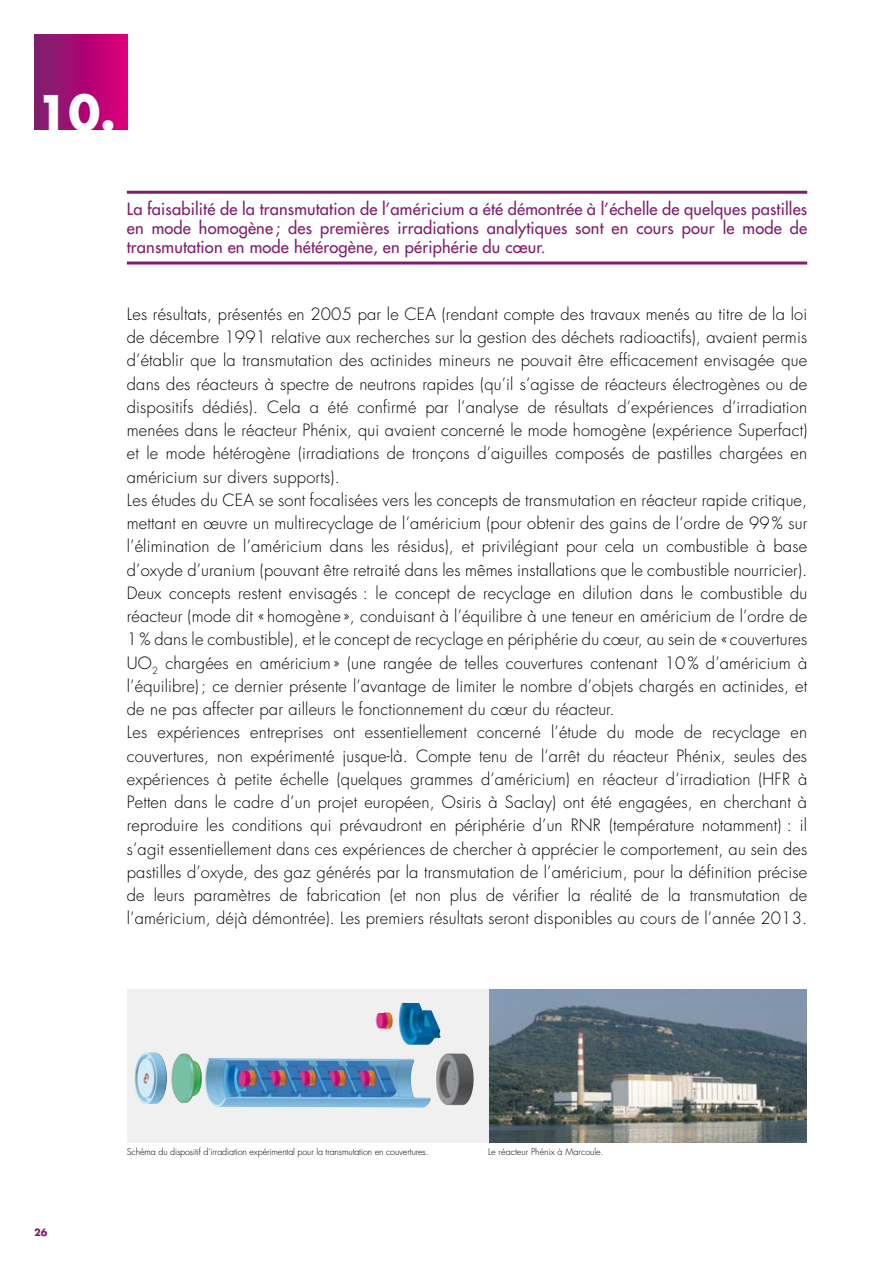
<style>
.page{position:relative;width:893px;height:1263px;background:#fff}
.page>*{position:absolute;margin:0;border:0;box-sizing:border-box;transform-origin:0 0}
.t1{font:700 46.5px "Futura";color:#fff}
.t2{font:300 16.5px/23.2px "Futura";letter-spacing:.01em;color:#000}
.t3{font:16.5px/19px "Futura";letter-spacing:.01em;color:#811e6e;text-align:justify}
.t4{font:700 9.75px "Futura";color:#811e6e}
.t5{font:300 9px "Futura";letter-spacing:-.015em;color:#000}
</style>
<div class="page">
<div style="left:34px;top:34px;width:94px;height:96px;background:linear-gradient(to right,#791d6d,#dd0079)"></div>
<hr style="left:127px;top:191px;width:680px;height:3px;background:#811e6e">
<hr style="left:127px;top:261px;width:680px;height:3px;background:#811e6e">
<img style="left:488px;top:989px;width:318px;height:153px">
<div style="left:127px;top:989px;width:361px;height:153px;background:#f0f0f1"></div>
<img style="left:134px;top:1003px;width:340px;height:102px">
<h1 class="t1" style="left:36px;top:81px;width:81px">10.</h1>
<p class="t3" style="left:127px;top:199px;width:682px">La faisabilité de la transmutation de l’américium a été démontrée à l’échelle de quelques pastilles en mode homogène ; des premières irradiations analytiques sont en cours pour le mode de transmutation en mode hétérogène, en périphérie du cœur.</p>
<p class="t2" style="left:127px;top:303px;width:682px">Les résultats, présentés en 2005 par le CEA (rendant compte des travaux menés au titre de la loi de décembre 1991 relative aux recherches sur la gestion des déchets radioactifs), avaient permis d’établir que la transmutation des actinides mineurs ne pouvait être efficacement envisagée que dans des réacteurs à spectre de neutrons rapides (qu’il s’agisse de réacteurs électrogènes ou de dispositifs dédiés). Cela a été confirmé par l’analyse de résultats d’expériences d’irradiation menées dans le réacteur Phénix, qui avaient concerné le mode homogène (expérience Superfact) et le mode hétérogène (irradiations de tronçons d’aiguilles composés de pastilles chargées en américium sur divers supports).<br>Les études du CEA se sont focalisées vers les concepts de transmutation en réacteur rapide critique, mettant en œuvre un multirecyclage de l’américium (pour obtenir des gains de l’ordre de 99% sur l’élimination de l’américium dans les résidus), et privilégiant pour cela un combustible à base d’oxyde d’uranium (pouvant être retraité dans les mêmes installations que le combustible nourricier).<br>Deux concepts restent envisagés : le concept de recyclage en dilution dans le combustible du réacteur (mode dit « homogène », conduisant à l’équilibre à une teneur en américium de l’ordre de 1% dans le combustible), et le concept de recyclage en périphérie du cœur, au sein de « couvertures UO<sub>2</sub> chargées en américium» (une rangée de telles couvertures contenant 10% d’américium à l’équilibre); ce dernier présente l’avantage de limiter le nombre d’objets chargés en actinides, et de ne pas affecter par ailleurs le fonctionnement du cœur du réacteur.<br>Les expériences entreprises ont essentiellement concerné l’étude du mode de recyclage en couvertures, non expérimenté jusque-là. Compte tenu de l’arrêt du réacteur Phénix, seules des expériences à petite échelle (quelques grammes d’américium) en réacteur d’irradiation (HFR à Petten dans le cadre d’un projet européen, Osiris à Saclay) ont été engagées, en cherchant à reproduire les conditions qui prévaudront en périphérie d’un RNR (température notamment) : il s’agit essentiellement dans ces expériences de chercher à apprécier le comportement, au sein des pastilles d’oxyde, des gaz générés par la transmutation de l’américium, pour la définition précise de leurs paramètres de fabrication (et non plus de vérifier la réalité de la transmutation de l’américium, déjà démontrée). Les premiers résultats seront disponibles au cours de l’année 2013.</p>
<p class="t4" style="left:34px;top:1226px;width:15px">26</p>
<p class="t5" style="left:127px;top:1146px;width:303px">Schéma du dispositif d’irradiation expérimental pour la transmutation en couvertures.</p>
<p class="t5" style="left:488px;top:1146px;width:117px">Le réacteur Phénix à Marcoule.</p>
</div>
